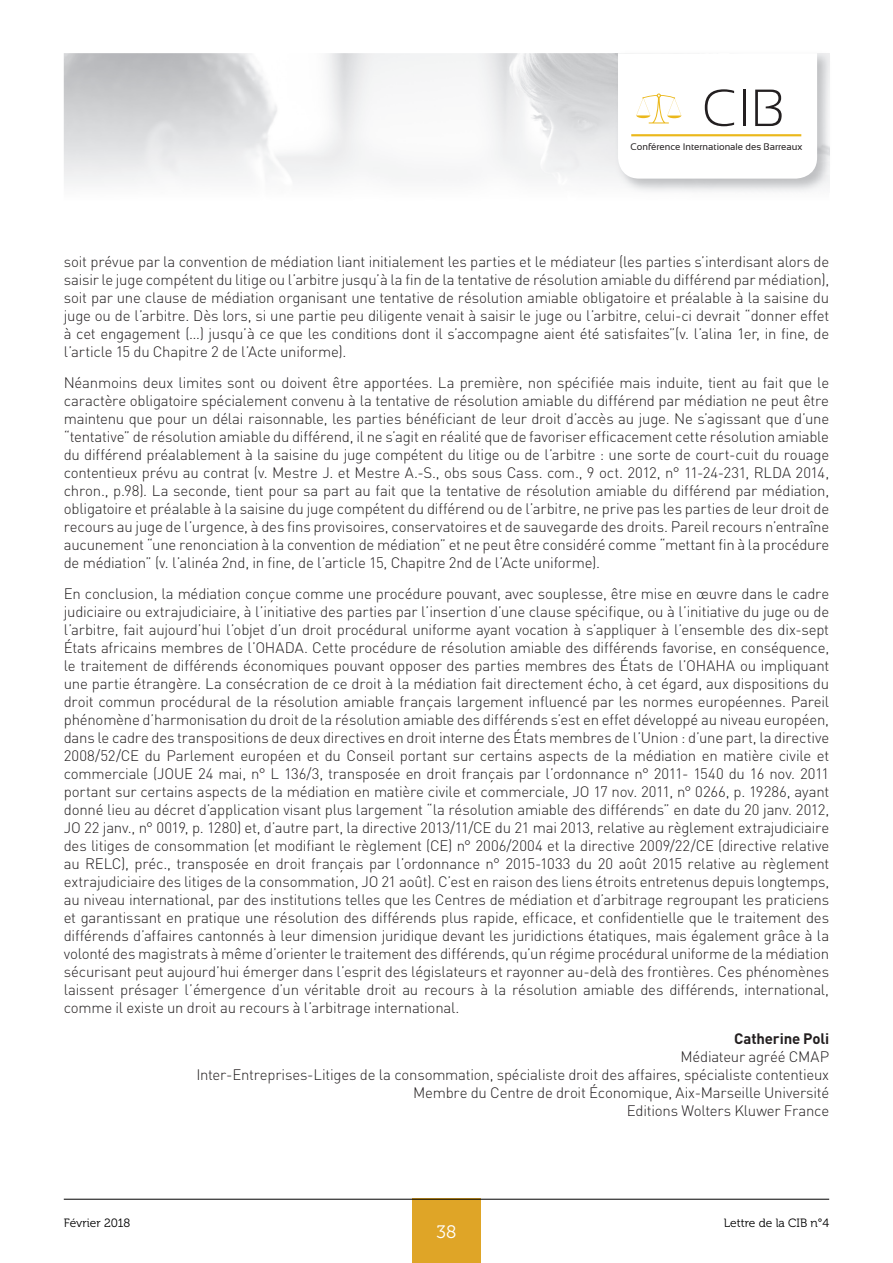
<style>
.page{position:relative;width:893px;height:1263px;background:#fff}
.page>*{position:absolute;margin:0;border:0;box-sizing:border-box;transform-origin:0 0}
.t1{font:300 52.2px "Sansation";color:#231f20}
.t2{font:18px "Museo 300";color:#fff}
.t3{font:300 15px/18px "DIN";letter-spacing:-.015em;color:#231f20;text-align:justify}
.t4{font:700 15px "DIN";letter-spacing:-.01em;color:#231f20}
.t5{font:12px "Museo 300";color:#000001}
.t6{font:9.6px "Sansation";color:#231f20}
</style>
<div class="page">
<div style="left:412px;top:1199px;width:68px;height:64px;background:#dfa527"></div>
<hr style="left:64px;top:1199px;width:765px;height:1px;background:#000001">
<svg style="left:618px;top:53px;width:199px;height:126px"></svg>
<h1 class="t1" style="left:702px;top:79px;width:85px">CIB</h1>
<p class="t6" style="left:630px;top:141px;width:173px">Conférence Internationale des Barreaux</p>
<p class="t3" style="left:64px;top:253px;width:767px">soit prévue par la convention de médiation liant initialement les parties et le médiateur (les parties s’interdisant alors de saisir le juge compétent du litige ou l’arbitre jusqu’à la fin de la tentative de résolution amiable du différend par médiation), soit par une clause de médiation organisant une tentative de résolution amiable obligatoire et préalable à la saisine du juge ou de l’arbitre. Dès lors, si une partie peu diligente venait à saisir le juge ou l’arbitre, celui-ci devrait “donner effet à cet engagement (…) jusqu’à ce que les conditions dont il s’accompagne aient été satisfaites”(v. l’alina 1er, in fine, de l’article 15 du Chapitre 2 de l’Acte uniforme).</p>
<p class="t3" style="left:64px;top:373px;width:767px">Néanmoins deux limites sont ou doivent être apportées. La première, non spécifiée mais induite, tient au fait que le caractère obligatoire spécialement convenu à la tentative de résolution amiable du différend par médiation ne peut être maintenu que pour un délai raisonnable, les parties bénéficiant de leur droit d’accès au juge. Ne s’agissant que d’une “tentative” de résolution amiable du différend, il ne s’agit en réalité que de favoriser efficacement cette résolution amiable du différend préalablement à la saisine du juge compétent du litige ou de l’arbitre : une sorte de court-cuit du rouage contentieux prévu au contrat (v. Mestre J. et Mestre A.-S., obs sous Cass. com., 9 oct. 2012, n° 11-24-231, RLDA 2014, chron., p.98). La seconde, tient pour sa part au fait que la tentative de résolution amiable du différend par médiation, obligatoire et préalable à la saisine du juge compétent du différend ou de l’arbitre, ne prive pas les parties de leur droit de recours au juge de l’urgence, à des fins provisoires, conservatoires et de sauvegarde des droits. Pareil recours n’entraîne aucunement “une renonciation à la convention de médiation” et ne peut être considéré comme “mettant fin à la procédure de médiation” (v. l’alinéa 2nd, in fine, de l’article 15, Chapitre 2nd de l’Acte uniforme).</p>
<p class="t3" style="left:64px;top:584px;width:767px">En conclusion, la médiation conçue comme une procédure pouvant, avec souplesse, être mise en œuvre dans le cadre judiciaire ou extrajudiciaire, à l’initiative des parties par l’insertion d’une clause spécifique, ou à l’initiative du juge ou de l’arbitre, fait aujourd’hui l’objet d’un droit procédural uniforme ayant vocation à s’appliquer à l’ensemble des dix-sept États africains membres de l’OHADA. Cette procédure de résolution amiable des différends favorise, en conséquence, le traitement de différends économiques pouvant opposer des parties membres des États de l’OHAHA ou impliquant une partie étrangère. La consécration de ce droit à la médiation fait directement écho, à cet égard, aux dispositions du droit commun procédural de la résolution amiable français largement influencé par les normes européennes. Pareil phénomène d’harmonisation du droit de la résolution amiable des différends s’est en effet développé au niveau européen, dans le cadre des transpositions de deux directives en droit interne des États membres de l’Union : d’une part, la directive 2008/52/CE du Parlement européen et du Conseil portant sur certains aspects de la médiation en matière civile et commerciale (JOUE 24 mai, n° L 136/3, transposée en droit français par l’ordonnance n° 2011- 1540 du 16 nov. 2011 portant sur certains aspects de la médiation en matière civile et commerciale, JO 17 nov. 2011, n° 0266, p. 19286, ayant donné lieu au décret d’application visant plus largement “la résolution amiable des différends” en date du 20 janv. 2012, JO 22 janv., n° 0019, p. 1280) et, d’autre part, la directive 2013/11/CE du 21 mai 2013, relative au règlement extrajudiciaire des litiges de consommation (et modifiant le règlement (CE) n° 2006/2004 et la directive 2009/22/CE (directive relative au RELC), préc., transposée en droit français par l’ordonnance n° 2015-1033 du 20 août 2015 relative au règlement extrajudiciaire des litiges de la consommation, JO 21 août). C’est en raison des liens étroits entretenus depuis longtemps, au niveau international, par des institutions telles que les Centres de médiation et d’arbitrage regroupant les praticiens et garantissant en pratique une résolution des différends plus rapide, efficace, et confidentielle que le traitement des différends d’affaires cantonnés à leur dimension juridique devant les juridictions étatiques, mais également grâce à la volonté des magistrats à même d’orienter le traitement des différends, qu’un régime procédural uniforme de la médiation sécurisant peut aujourd’hui émerger dans l’esprit des législateurs et rayonner au-delà des frontières. Ces phénomènes laissent présager l’émergence d’un véritable droit au recours à la résolution amiable des différends, international, comme il existe un droit au recours à l’arbitrage international.</p>
<p class="t4" style="left:734px;top:1028px;width:97px">Catherine Poli</p>
<p class="t3" style="left:196px;top:1047px;width:634px;text-align:right">Médiateur agréé CMAP<br>Inter-Entreprises-Litiges de la consommation, spécialiste droit des affaires, spécialiste contentieux Membre du Centre de droit Économique, Aix-Marseille Université<br>Editions Wolters Kluwer France</p>
<p class="t5" style="left:64px;top:1216px;width:68px">Février 2018</p>
<p class="t5" style="left:724px;top:1216px;width:107px">Lettre de la CIB n°4</p>
<p class="t2" style="left:437px;top:1222px;width:21px">38</p>
</div>
